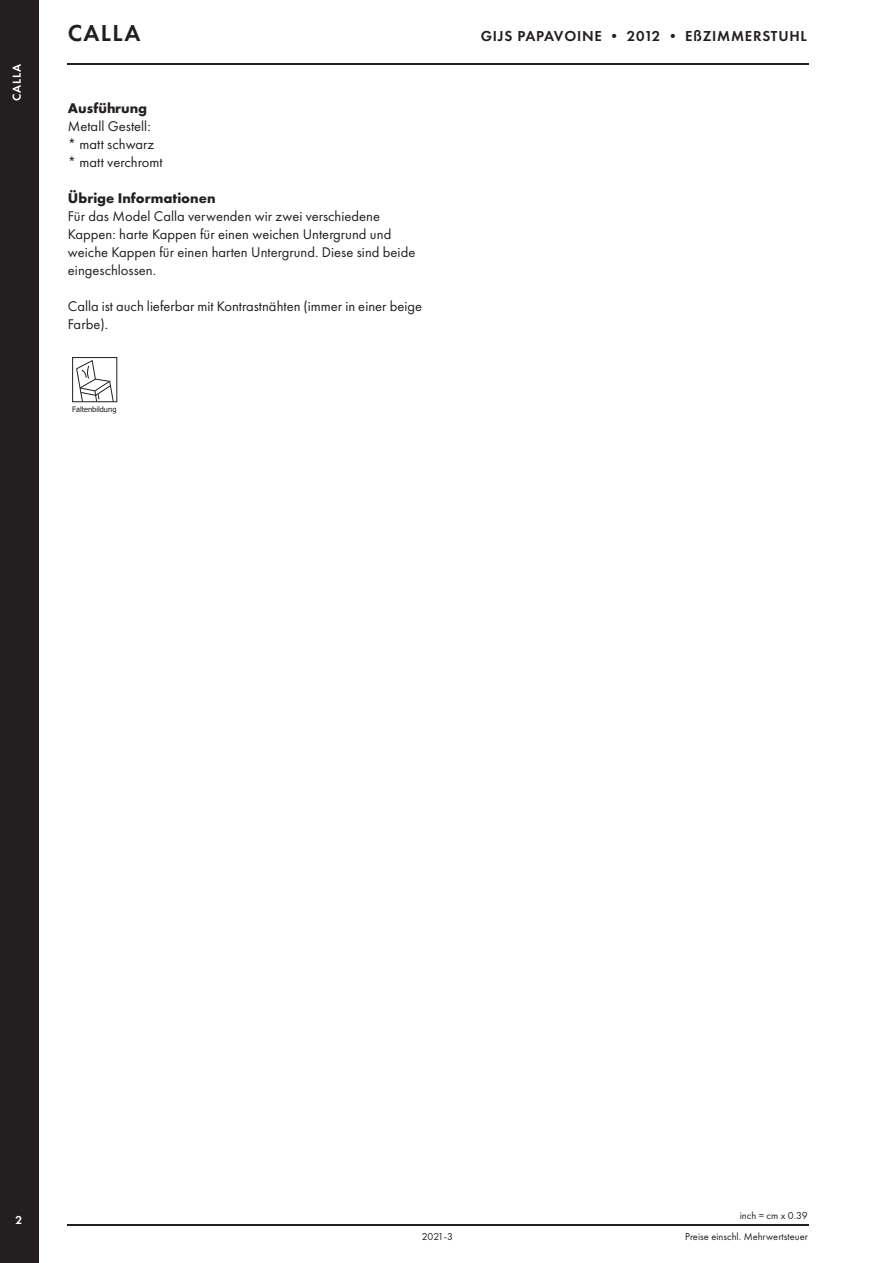
<style>
.page{position:relative;width:893px;height:1263px;background:#fff}
.page>*{position:absolute;margin:0;border:0;box-sizing:border-box;transform-origin:0 0}
.t1{font:600 24px "Futura PT";letter-spacing:.05em;color:#231f20}
.t2{font:600 15px "Futura PT";letter-spacing:.05em;color:#231f20}
.t3{font:14.55px/18px "Futura PT";color:#231f20}
.t4{font:700 14.55px "Futura PT";color:#231f20}
.t5{font:600 12px "Futura PT";letter-spacing:.05em;color:#fff}
.t6{font:10.5px "Futura PT";color:#231f20}
.t7{font:7.5px "Tahoma";color:#231f20}
</style>
<div class="page">
<div style="left:0;top:0;width:38px;height:1263px;background:#231f20"></div>
<hr style="left:38px;top:0;width:1px;height:1263px;background:#231f20">
<hr style="left:68px;top:63px;width:741px;height:2px;background:#231f20">
<hr style="left:68px;top:1224px;width:741px;height:1px;background:#231f20">
<div style="left:72px;top:357px;width:45px;height:45px;border:1px solid #231f20"></div>
<svg style="left:76px;top:360px;width:38px;height:43px"></svg>
<p class="t5" style="left:9px;top:101px;width:38px;rotate:-90deg">CALLA</p>
<h1 class="t1" style="left:68px;top:18px;width:74px">CALLA</h1>
<p class="t2" style="left:481px;top:27px;width:328px">GIJS PAPAVOINE • 2012 • EßZIMMERSTUHL</p>
<p class="t4" style="left:68px;top:99px;width:81px">Ausführung</p>
<p class="t3" style="left:68px;top:117px;width:96px">Metall Gestell: * matt schwarz * matt verchromt</p>
<p class="t4" style="left:68px;top:189px;width:149px">Übrige Informationen</p>
<p class="t3" style="left:68px;top:207px;width:349px">Für das Model Calla verwenden wir zwei verschiedene Kappen: harte Kappen für einen weichen Untergrund und weiche Kappen für einen harten Untergrund. Diese sind beide eingeschlossen.</p>
<p class="t3" style="left:68px;top:297px;width:356px">Calla ist auch lieferbar mit Kontrastnähten (immer in einer beige<br>Farbe).</p>
<p class="t7" style="left:72px;top:404px;width:46px">Faltenbildung</p>
<p class="t5" style="left:15px;top:1213px;width:8px">2</p>
<p class="t6" style="left:422px;top:1230px;width:33px">2021-3</p>
<p class="t6" style="left:740px;top:1210px;width:70px">inch = cm x 0.39</p>
<p class="t6" style="left:685px;top:1230px;width:124px">Preise einschl. Mehrwertsteuer</p>
</div>
